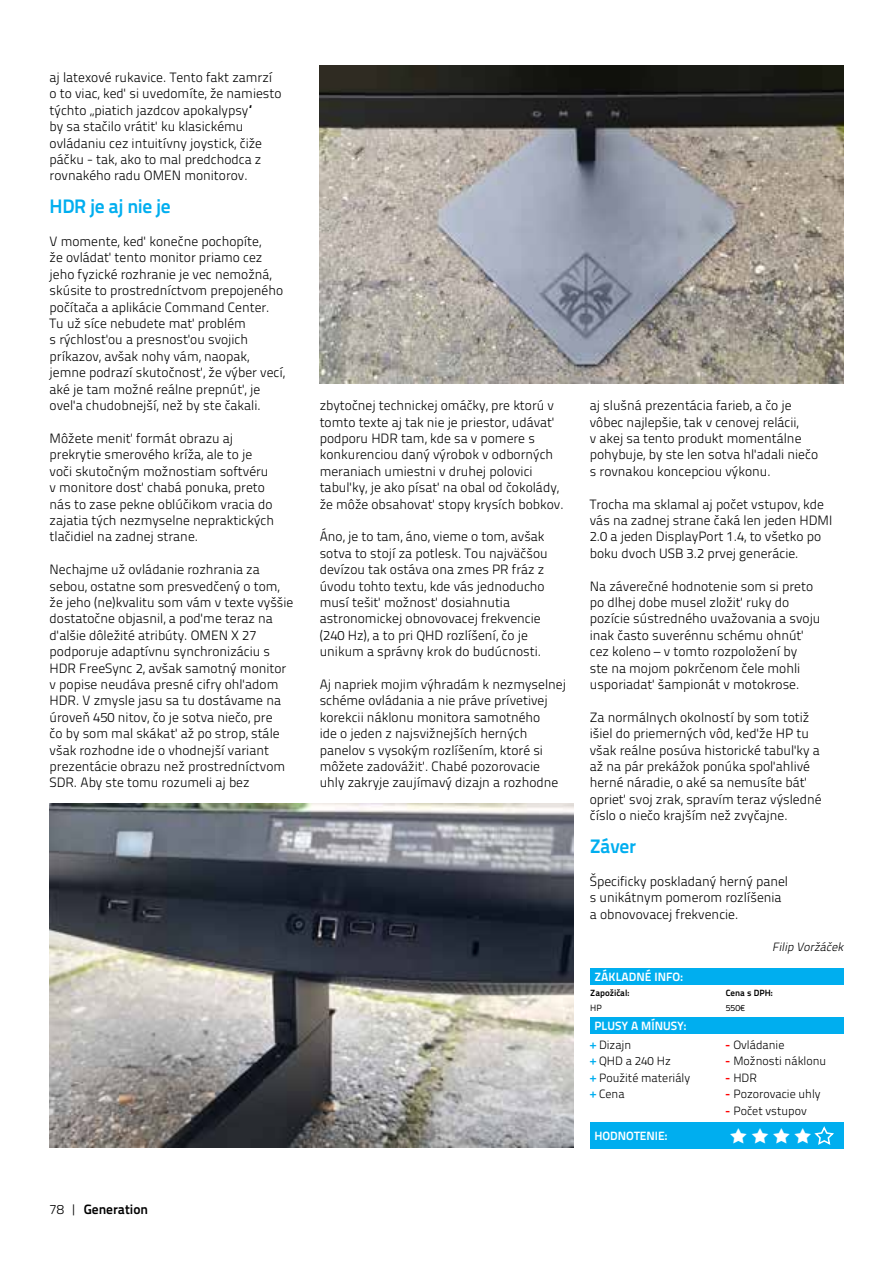
<style>
.page{position:relative;width:893px;height:1263px;background:#fff}
.page>*{position:absolute;margin:0;border:0;box-sizing:border-box;transform-origin:0 0}
.t1{font:700 19.5px "Titillium Text 22 L";letter-spacing:-.02em;color:#00aeef}
.t2{font:300 13.5px/16.4px "Titillium Text 22 L";color:#000}
.t3{font:700 13.5px "Titillium Text 22 L";color:#000}
.t4{font:300 12px/16.4px "Titillium Text 22 L";color:#000}
.t5{font:700 12px "Titillium Text 22 L";color:#fff}
.t6{font:italic 300 12px "Titillium Text 22 L";color:#000}
.t7{font:700 9px "Titillium Text 22 L";color:#000}
.t8{font:9px "Titillium Text 22 L";color:#000}
.s1{font-weight:300}
.s2{font-weight:700;color:#00aeef}
.s3{font-weight:700;color:#f00}
</style>
<div class="page">
<div style="left:590px;top:968px;width:253px;height:16px;background:#00aeef"></div>
<div style="left:590px;top:1017px;width:253px;height:17px;background:#00aeef"></div>
<div style="left:590px;top:1122px;width:253px;height:26px;background:#00aeef"></div>
<img style="left:320px;top:66px;width:523px;height:318px">
<img style="left:50px;top:804px;width:523px;height:344px">
<p class="t2" style="left:50px;top:68px;width:233px">aj latexové rukavice. Tento fakt zamrzí o to viac, keď si uvedomíte, že namiesto týchto „piatich jazdcov apokalypsy“<br>by sa stačilo vrátiť ku klasickému ovládaniu cez intuitívny joystick, čiže páčku - tak, ako to mal predchodca z rovnakého radu OMEN monitorov.</p>
<h1 class="t1" style="left:50px;top:191px;width:123px">HDR je aj nie je</h1>
<p class="t2" style="left:50px;top:232px;width:237px">V momente, keď konečne pochopíte,<br>že ovládať tento monitor priamo cez jeho fyzické rozhranie je vec nemožná, skúsite to prostredníctvom prepojeného počítača a aplikácie Command Center.<br>Tu už síce nebudete mať problém<br>s rýchlosťou a presnosťou svojich príkazov, avšak nohy vám, naopak, jemne podrazí skutočnosť, že výber vecí, aké je tam možné reálne prepnúť, je oveľa chudobnejší, než by ste čakali.</p>
<p class="t2" style="left:50px;top:429px;width:226px">Môžete meniť formát obrazu aj prekrytie smerového kríža, ale to je voči skutočným možnostiam softvéru v monitore dosť chabá ponuka, preto nás to zase pekne oblúčikom vracia do zajatia tých nezmyselne nepraktických tlačidiel na zadnej strane.</p>
<p class="t2" style="left:50px;top:560px;width:245px">Nechajme už ovládanie rozhrania za sebou, ostatne som presvedčený o tom, že jeho (ne)kvalitu som vám v texte vyššie dostatočne objasnil, a poďme teraz na ďalšie dôležité atribúty. OMEN X 27 podporuje adaptívnu synchronizáciu s HDR FreeSync 2, avšak samotný monitor v popise neudáva presné cifry ohľadom HDR. V zmysle jasu sa tu dostávame na úroveň 450 nitov, čo je sotva niečo, pre<br>čo by som mal skákať až po strop, stále však rozhodne ide o vhodnejší variant prezentácie obrazu než prostredníctvom SDR. Aby ste tomu rozumeli aj bez</p>
<p class="t3" style="left:50px;top:1199px;width:100px"><span class="s1">78 |</span> Generation</p>
<p class="t2" style="left:320px;top:396px;width:246px">zbytočnej technickej omáčky, pre ktorú v tomto texte aj tak nie je priestor, udávať podporu HDR tam, kde sa v pomere s konkurenciou daný výrobok v odborných meraniach umiestni v druhej polovici tabuľky, je ako písať na obal od čokolády, že môže obsahovať stopy krysích bobkov.</p>
<p class="t2" style="left:320px;top:528px;width:230px">Áno, je to tam, áno, vieme o tom, avšak sotva to stojí za potlesk. Tou najväčšou devízou tak ostáva ona zmes PR fráz z úvodu tohto textu, kde vás jednoducho musí tešiť možnosť dosiahnutia astronomickej obnovovacej frekvencie (240 Hz), a to pri QHD rozlíšení, čo je unikum a správny krok do budúcnosti.</p>
<p class="t2" style="left:320px;top:675px;width:248px">Aj napriek mojim výhradám k nezmyselnej schéme ovládania a nie práve prívetivej korekcii náklonu monitora samotného<br>ide o jeden z najsvižnejších herných panelov s vysokým rozlíšením, ktoré si môžete zadovážiť. Chabé pozorovacie uhly zakryje zaujímavý dizajn a rozhodne</p>
<p class="t2" style="left:590px;top:397px;width:230px">aj slušná prezentácia farieb, a čo je vôbec najlepšie, tak v cenovej relácii,<br>v akej sa tento produkt momentálne pohybuje, by ste len sotva hľadali niečo s rovnakou koncepciou výkonu.</p>
<p class="t2" style="left:590px;top:495px;width:244px">Trocha ma sklamal aj počet vstupov, kde vás na zadnej strane čaká len jeden HDMI 2.0 a jeden DisplayPort 1.4, to všetko po boku dvoch USB 3.2 prvej generácie.</p>
<p class="t2" style="left:590px;top:577px;width:232px">Na záverečné hodnotenie som si preto po dlhej dobe musel zložiť ruky do pozície sústredného uvažovania a svoju inak často suverénnu schému ohnúť cez koleno – v tomto rozpoložení by<br>ste na mojom pokrčenom čele mohli usporiadať šampionát v motokrose.</p>
<p class="t2" style="left:590px;top:708px;width:233px">Za normálnych okolností by som totiž išiel do priemerných vôd, keďže HP tu však reálne posúva historické tabuľky a až na pár prekážok ponúka spoľahlivé herné náradie, o aké sa nemusíte báť oprieť svoj zrak, spravím teraz výsledné číslo o niečo krajším než zvyčajne.</p>
<h1 class="t1" style="left:590px;top:831px;width:48px">Záver</h1>
<p class="t2" style="left:590px;top:872px;width:200px">Špecificky poskladaný herný panel s unikátnym pomerom rozlíšenia a obnovovacej frekvencie.</p>
<p class="t6" style="left:772px;top:938px;width:76px">Filip Voržáček</p>
<p class="t5" style="left:594px;top:967px;width:90px">ZÁKLADNÉ INFO:</p>
<p class="t7" style="left:590px;top:986px;width:41px">Zapožičal:</p>
<p class="t8" style="left:590px;top:1001px;width:13px">HP</p>
<p class="t5" style="left:594px;top:1017px;width:93px">PLUSY A MÍNUSY:</p>
<p class="t4" style="left:590px;top:1036px;width:101px"><span class="s2">+</span> Dizajn<br><span class="s2">+</span> QHD a 240 Hz<br><span class="s2">+</span> Použité materiály <span class="s2">+</span> Cena</p>
<p class="t5" style="left:594px;top:1126px;width:74px">HODNOTENIE:</p>
<p class="t7" style="left:726px;top:986px;width:48px">Cena s DPH:</p>
<p class="t8" style="left:726px;top:1001px;width:21px">550€</p>
<p class="t4" style="left:725px;top:1036px;width:61px"><span class="s3">-</span> Ovládanie</p>
<p class="t4" style="left:725px;top:1052px;width:103px"><span class="s3">-</span> Možnosti náklonu</p>
<p class="t4" style="left:725px;top:1069px;width:33px"><span class="s3">-</span> HDR</p>
<p class="t4" style="left:725px;top:1085px;width:97px"><span class="s3">-</span> Pozorovacie uhly</p>
<p class="t4" style="left:725px;top:1101px;width:83px"><span class="s3">-</span> Počet vstupov</p>
</div>
